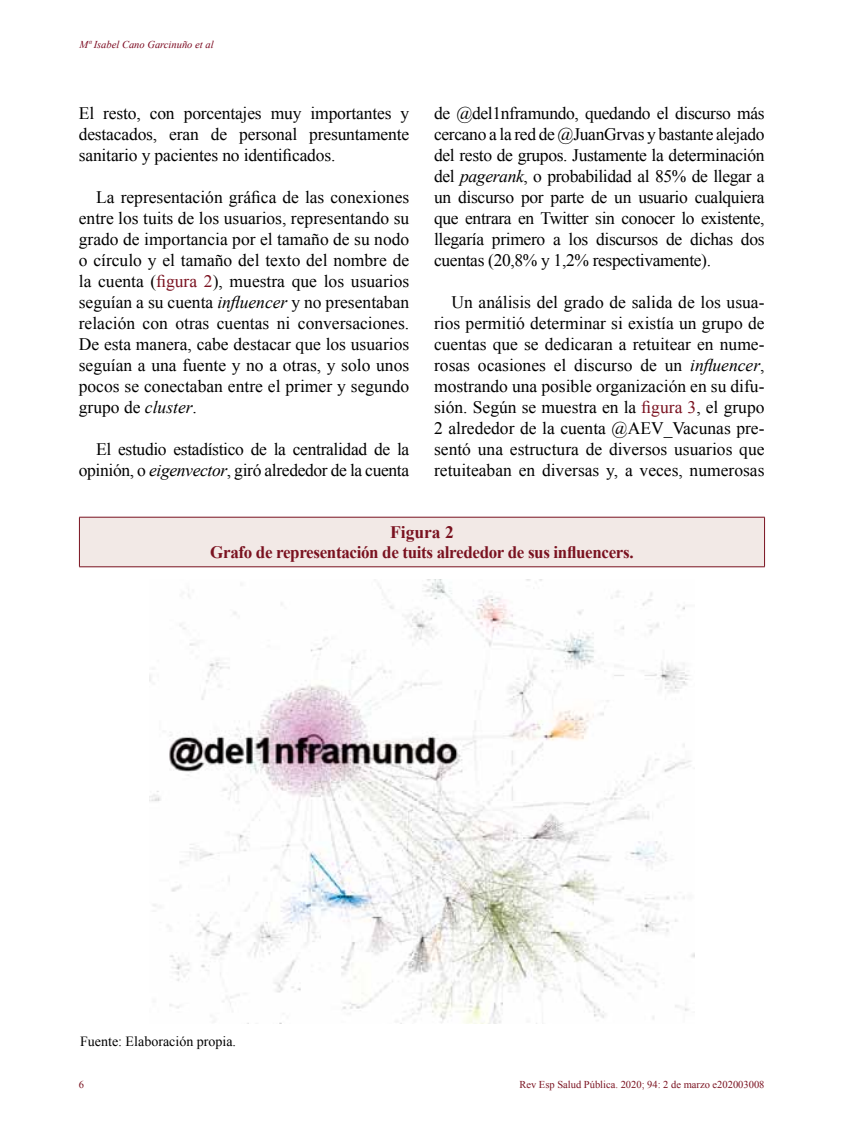
<style>
.page{position:relative;width:844px;height:1141px;background:#fff}
.page>*{position:absolute;margin:0;border:0;box-sizing:border-box;transform-origin:0 0}
.t1{font:17.5px/21px "Times New Roman";letter-spacing:-.01em;color:#000;text-align:justify}
.t2{font:700 17.5px/19.2px "Times New Roman";letter-spacing:-.02em;color:#7a1220;text-align:center}
.t3{font:14px "Times New Roman";color:#000}
.t4{font:10.5px "Times New Roman";color:#7a1220}
.t5{font:italic 10.5px "Times New Roman";color:#7a071e}
.s1{color:#7a1220}
.s2{font-style:italic}
</style>
<div class="page">
<div style="left:79px;top:517px;width:685px;height:50px;background:#f2e9e6"></div>
<hr style="left:79px;top:517px;width:1px;height:50px;background:#7a1220">
<hr style="left:764px;top:517px;width:1px;height:50px;background:#7a1220">
<hr style="left:79px;top:517px;width:685px;height:1px;background:#7a1220">
<hr style="left:79px;top:566px;width:685px;height:1px;background:#7a1220">
<img style="left:150px;top:579px;width:544px;height:445px">
<p class="t5" style="left:79px;top:38px;width:136px">Mª Isabel Cano Garcinuño et al</p>
<p class="t1" style="left:79px;top:103px;width:332px">El resto, con porcentajes muy importantes y destacados, eran de personal presuntamente sanitario y pacientes no identificados.</p>
<p class="t1" style="left:79px;top:187px;width:332px;text-indent:17px">La representación gráfica de las conexiones entre los tuits de los usuarios, representando su grado de importancia por el tamaño de su nodo o círculo y el tamaño del texto del nombre de la cuenta (<span class="s1">figura 2</span>), muestra que los usuarios seguían a su cuenta <span class="s2">influencer</span> y no presentaban relación con otras cuentas ni conversaciones.<br>De esta manera, cabe destacar que los usuarios seguían a una fuente y no a otras, y solo unos pocos se conectaban entre el primer y segundo grupo de <span class="s2">cluster</span>.</p>
<p class="t1" style="left:79px;top:439px;width:332px;text-align:right">El estudio estadístico de la centralidad de la opinión, o <span class="s2">eigenvector</span>, giró alrededor de la cuenta</p>
<p class="t1" style="left:434px;top:103px;width:332px">de @del1nframundo, quedando el discurso más cercano a la red de @JuanGrvas y bastante alejado del resto de grupos. Justamente la determinación del <span class="s2">pagerank</span>, o probabilidad al 85% de llegar a un discurso por parte de un usuario cualquiera que entrara en Twitter sin conocer lo existente, llegaría primero a los discursos de dichas dos cuentas (20,8% y 1,2% respectivamente).</p>
<p class="t1" style="left:434px;top:292px;width:332px;text-indent:17px">Un análisis del grado de salida de los usua&shy;rios permitió determinar si existía un grupo de cuentas que se dedicaran a retuitear en nume&shy;rosas ocasiones el discurso de un <span class="s2">influencer</span>, mostrando una posible organización en su difu&shy;sión. Según se muestra en la <span class="s1">figura 3</span>, el grupo 2 alrededor de la cuenta @AEV_Vacunas pre&shy;sentó una estructura de diversos usuarios que retuiteaban en diversas y, a veces, numerosas</p>
<p class="t2" style="left:210px;top:522px;width:425px">Figura 2<br>Grafo de representación de tuits alrededor de sus influencers.</p>
<p class="t3" style="left:80px;top:1032px;width:157px">Fuente: Elaboración propia.</p>
<p class="t4" style="left:79px;top:1077px;width:7px">6</p>
<p class="t4" style="left:519px;top:1077px;width:246px">Rev Esp Salud Pública. 2020; 94: 2 de marzo e202003008</p>
</div>
